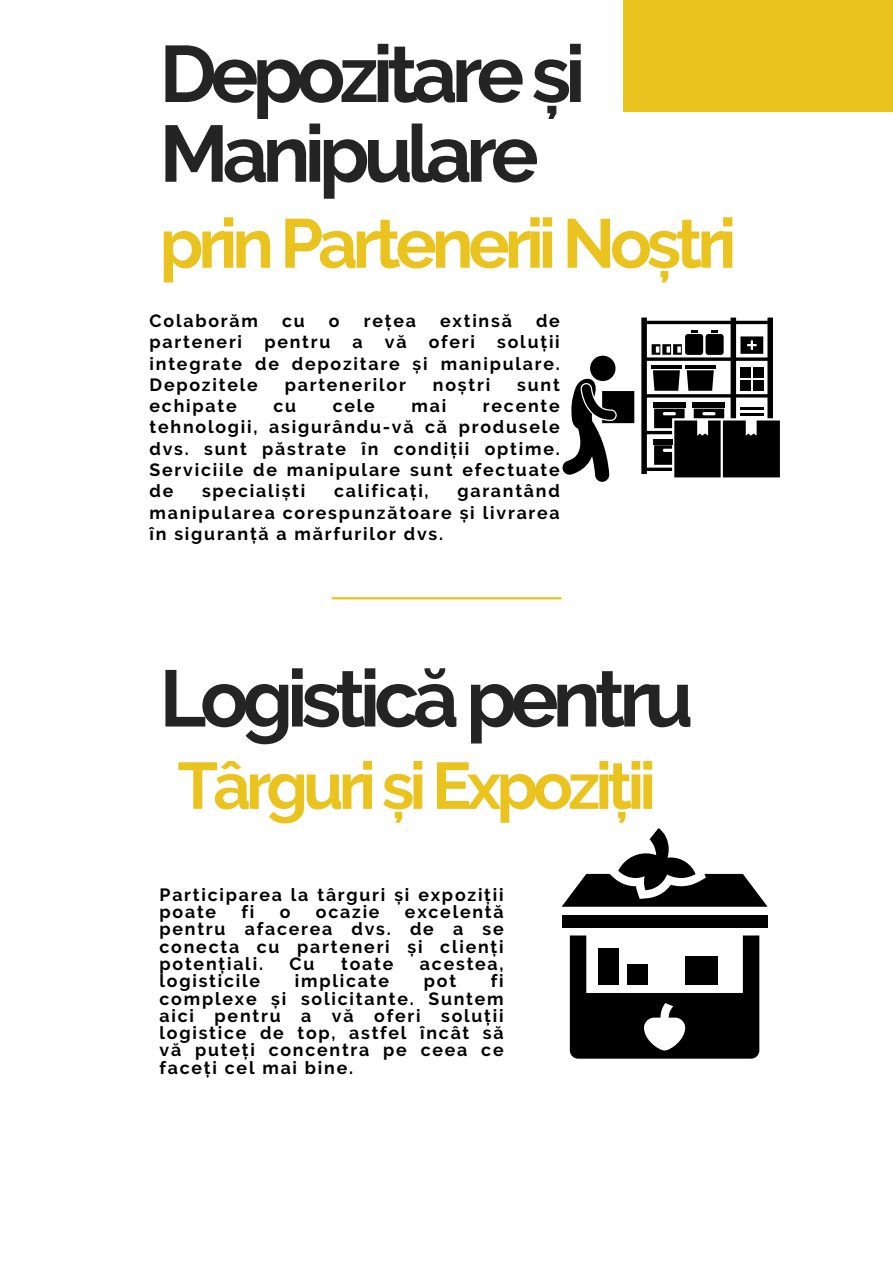
<style>
.page{position:relative;width:893px;height:1276px;background:#fff}
.page>*{position:absolute;margin:0;border:0;box-sizing:border-box;transform-origin:0 0}
.t1{font:700 79.8px/79.7px "Raleway";letter-spacing:-.075em;color:#242424}
.t2{font:700 69.15px "Raleway";letter-spacing:-.075em;color:#eac31f}
.t3{font:700 65.55px "Raleway";letter-spacing:-.075em;color:#eac31f}
.t4{font:700 17.7px/17.2px "Raleway";letter-spacing:.1em;color:#000;text-align:justify}
</style>
<div class="page">
<div style="left:622px;top:0;width:270px;height:112px;background:#eac31f"></div>
<hr style="left:332px;top:597px;width:229px;height:2px;background:#eac31f">
<svg style="left:562px;top:355px;width:72px;height:127px"></svg>
<svg style="left:641px;top:318px;width:138px;height:159px"></svg>
<div style="left:561px;top:915px;width:206px;height:12px;background:#000"></div>
<svg style="left:561px;top:828px;width:206px;height:79px"></svg>
<svg style="left:569px;top:935px;width:190px;height:123px"></svg>
<p class="t1" style="left:159px;top:34px;width:427px">Depozitare și<br>Manipulare</p>
<p class="t2" style="left:159px;top:203px;width:578px">prin Partenerii Noștri</p>
<p class="t4" style="left:150px;top:312px;width:110px">Colaborăm</p>
<p class="t4" style="left:282px;top:312px;width:24px">cu</p>
<p class="t4" style="left:329px;top:312px;width:12px">o</p>
<p class="t4" style="left:364px;top:312px;width:54px">rețea</p>
<p class="t4" style="left:440px;top:312px;width:73px">extinsă</p>
<p class="t4" style="left:536px;top:312px;width:25px">de</p>
<p class="t4" style="left:150px;top:333px;width:94px">parteneri</p>
<p class="t4" style="left:264px;top:333px;width:67px">pentru</p>
<p class="t4" style="left:352px;top:333px;width:12px">a</p>
<p class="t4" style="left:385px;top:333px;width:23px">vă</p>
<p class="t4" style="left:428px;top:333px;width:48px">oferi</p>
<p class="t4" style="left:150px;top:331px;width:411px;line-height:21.3px;text-indent:347px">soluții integrate de depozitare și manipulare.<br>Depozitele</p>
<p class="t4" style="left:285px;top:376px;width:123px">partenerilor</p>
<p class="t4" style="left:433px;top:376px;width:59px">noștri</p>
<p class="t4" style="left:517px;top:376px;width:44px">sunt</p>
<p class="t4" style="left:150px;top:397px;width:89px">echipate</p>
<p class="t4" style="left:273px;top:397px;width:24px">cu</p>
<p class="t4" style="left:333px;top:397px;width:44px">cele</p>
<p class="t4" style="left:411px;top:397px;width:36px">mai</p>
<p class="t4" style="left:150px;top:395px;width:411px;line-height:21.3px;text-indent:333px">recente tehnologii, asigurându-vă că produsele dvs. sunt păstrate în condiții optime.<br>Serviciile de manipulare sunt efectuate de</p>
<p class="t4" style="left:202px;top:482px;width:105px">specialiști</p>
<p class="t4" style="left:334px;top:482px;width:96px">calificați,</p>
<p class="t4" style="left:150px;top:480px;width:411px;line-height:21.3px;text-indent:308px">garantând manipularea corespunzătoare și livrarea în siguranță a mărfurilor dvs.</p>
<p class="t1" style="left:159px;top:658px;width:535px">Logistică pentru</p>
<p class="t3" style="left:177px;top:747px;width:480px">Târguri și Expoziții</p>
<p class="t4" style="left:159px;top:886px;width:345px">Participarea la târguri și expoziții poate</p>
<p class="t4" style="left:241px;top:903px;width:14px">fi</p>
<p class="t4" style="left:280px;top:903px;width:12px">o</p>
<p class="t4" style="left:316px;top:903px;width:65px">ocazie</p>
<p class="t4" style="left:159px;top:903px;width:345px;text-indent:245px">excelentă pentru afacerea dvs. de a se conecta cu parteneri și clienți potențiali.</p>
<p class="t4" style="left:289px;top:955px;width:26px">Cu</p>
<p class="t4" style="left:341px;top:955px;width:54px">toate</p>
<p class="t4" style="left:420px;top:955px;width:85px">acestea,</p>
<p class="t4" style="left:159px;top:972px;width:345px;text-indent:331px">fi complexe și solicitante. Suntem aici pentru a vă oferi soluții logistice de top, astfel încât să vă puteți concentra pe ceea ce faceți cel mai bine.</p>
<p class="t4" style="left:159px;top:972px;width:102px">logisticile</p>
<p class="t4" style="left:295px;top:972px;width:96px">implicate</p>
<p class="t4" style="left:424px;top:972px;width:34px">pot</p>
</div>
